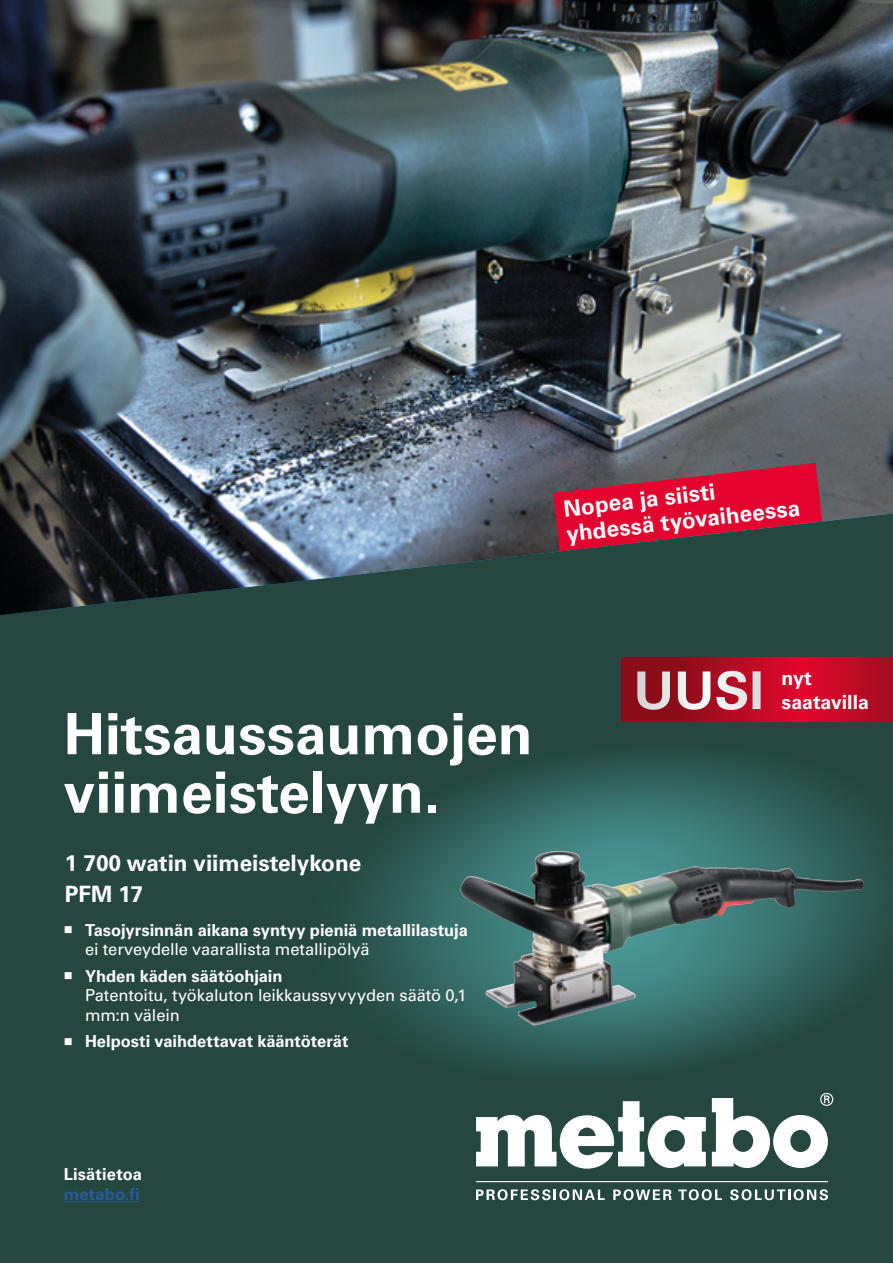
<style>
.page{position:relative;width:893px;height:1263px;background:#25473f}
.page>*{position:absolute;margin:0;border:0;box-sizing:border-box;transform-origin:0 0}
.t1{font:700 57px/58.5px "Univers Metabo";color:#fff}
.t2{font:700 52.05px "Univers Metabo";color:#fff}
.t3{font:700 22.5px/31.2px "Univers Metabo";color:#fff}
.t4{font:700 19.5px/23.4px "Univers Metabo";color:#fff}
.t5{font:700 16.5px "Univers Metabo";color:#fff}
.t6{font:16.5px/19.8px "Univers Metabo";letter-spacing:-.01em;color:#fff}
.t7{font:700 16.5px "Univers Metabo";letter-spacing:.01em;color:#275b9b}
</style>
<div class="page">
<svg style="left:356px;top:757px;width:531px;height:342px"></svg>
<svg style="left:476px;top:1101px;width:230px;height:68px"></svg>
<svg style="left:712px;top:1093px;width:121px;height:75px"></svg>
<hr style="left:476px;top:1181px;width:352px;height:1px;background:#fff">
<svg style="left:476px;top:1189px;width:129px;height:11px"></svg>
<svg style="left:613px;top:1189px;width:59px;height:11px"></svg>
<svg style="left:678px;top:1189px;width:44px;height:11px"></svg>
<svg style="left:730px;top:1189px;width:98px;height:11px"></svg>
<hr style="left:64px;top:1201px;width:76px;height:1px;background:#275b9b">
<img style="left:0;top:0;width:893px;height:615px">
<svg style="left:553px;top:463px;width:269px;height:88px"></svg>
<img style="left:460px;top:851px;width:295px;height:175px">
<svg style="left:622px;top:658px;width:271px;height:64px;background:#b20a23"></svg>
<h3 class="t3" style="left:562px;top:495px;width:237px;line-height:25.2px;rotate:-6deg">Nopea ja siisti yhdessä työvaiheessa</h3>
<h1 class="t1" style="left:64px;top:705px;width:470px">Hitsaussaumojen viimeistelyyn.</h1>
<h3 class="t3" style="left:65px;top:848px;width:298px">1 700 watin viimeistelykone<br>PFM 17</h3>
<p class="t5" style="left:85px;top:920px;width:384px">Tasojyrsinnän aikana syntyy pieniä metallilastuja</p>
<p class="t6" style="left:85px;top:940px;width:286px">ei terveydelle vaarallista metallipölyä</p>
<p class="t5" style="left:85px;top:966px;width:199px">Yhden käden säätöohjain</p>
<p class="t6" style="left:85px;top:986px;width:383px">Patentoitu, työkaluton leikkaussyvyyden säätö 0,1 mm:n välein</p>
<p class="t5" style="left:85px;top:1032px;width:265px">Helposti vaihdettavat kääntöterät</p>
<p class="t5" style="left:64px;top:1164px;width:80px">Lisätietoa</p>
<p class="t7" style="left:64px;top:1185px;width:78px">metabo.fi</p>
<h2 class="t2" style="left:634px;top:660px;width:132px">UUSI</h2>
<p class="t4" style="left:782px;top:667px;width:89px">nyt saatavilla</p>
</div>
